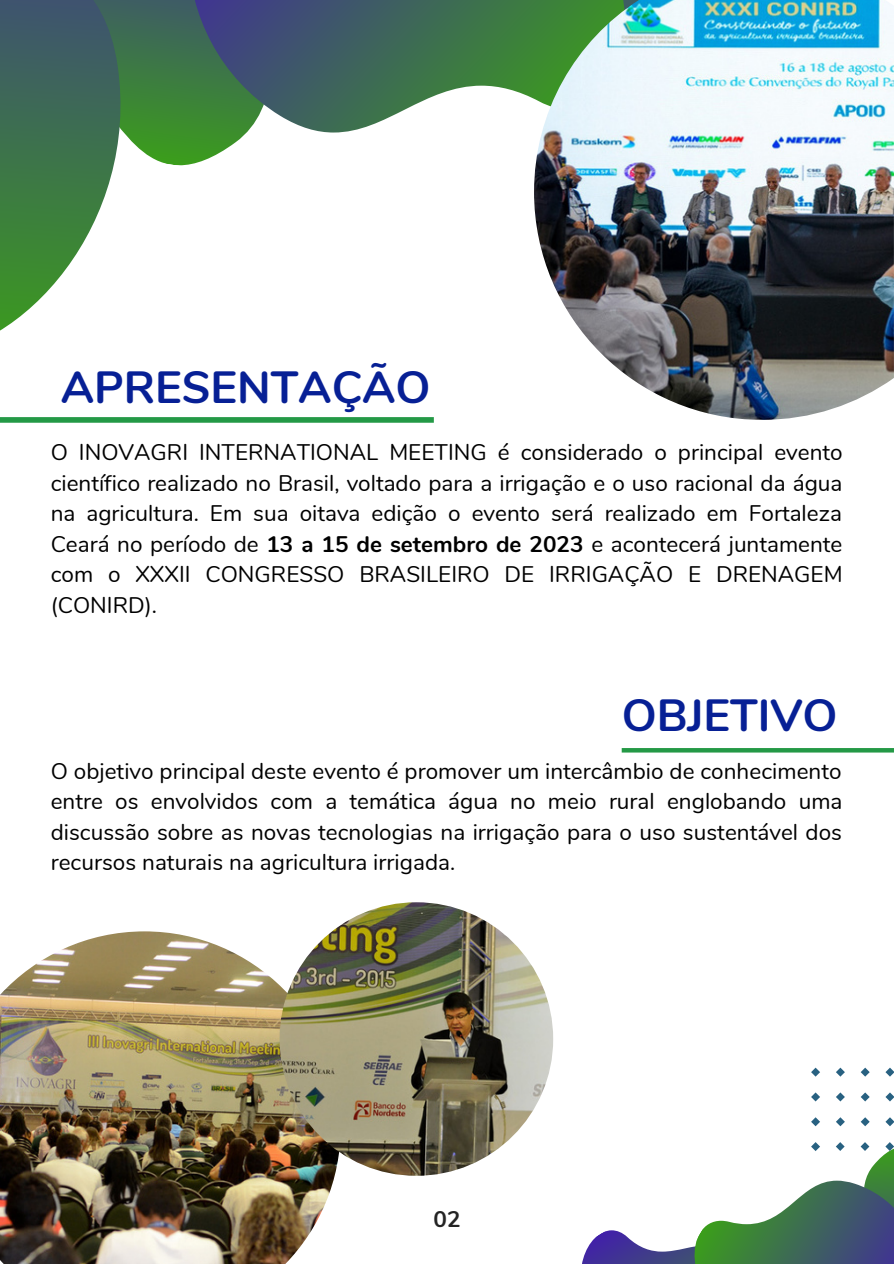
<style>
.page{position:relative;width:894px;height:1264px;background:#fff}
.page>*{position:absolute;margin:0;border:0;box-sizing:border-box;transform-origin:0 0}
.t1{font:700 45px "Nunito";color:#072095}
.t2{font:22.5px/30.5px "Nunito";color:#000;text-align:justify}
.t3{font:700 22.5px "Nunito";color:#242424}
.s1{font-weight:700}
</style>
<div class="page">
<svg style="left:141px;top:0;width:106px;height:165px"></svg>
<svg style="left:157px;top:0;width:377px;height:132px"></svg>
<svg style="left:0;top:0;width:141px;height:331px"></svg>
<img style="left:534px;top:0;width:359px;height:420px">
<svg style="left:811px;top:1092px;width:8px;height:9px"></svg>
<svg style="left:811px;top:1117px;width:8px;height:9px"></svg>
<svg style="left:811px;top:1067px;width:8px;height:9px"></svg>
<svg style="left:836px;top:1092px;width:8px;height:9px"></svg>
<svg style="left:836px;top:1117px;width:8px;height:9px"></svg>
<svg style="left:836px;top:1067px;width:8px;height:9px"></svg>
<svg style="left:860px;top:1092px;width:9px;height:9px"></svg>
<svg style="left:860px;top:1117px;width:9px;height:9px"></svg>
<svg style="left:860px;top:1067px;width:9px;height:9px"></svg>
<hr style="left:621px;top:748px;width:272px;height:4px;background:#249946">
<svg style="left:582px;top:1142px;width:311px;height:121px"></svg>
<svg style="left:885px;top:1092px;width:8px;height:9px"></svg>
<svg style="left:885px;top:1117px;width:8px;height:9px"></svg>
<svg style="left:885px;top:1067px;width:8px;height:9px"></svg>
<img style="left:0;top:931px;width:340px;height:332px">
<img style="left:279px;top:902px;width:274px;height:273px;border-radius:50%">
<div style="left:0;top:417px;width:433px;height:5px;background:#249946"></div>
<p class="t1" style="left:61px;top:357px;width:371px">APRESENTAÇÃO</p>
<p class="t2" style="left:51px;top:438px;width:793px">O INOVAGRI INTERNATIONAL MEETING é considerado o principal evento científico realizado no Brasil, voltado para a irrigação e o uso racional da água na agricultura. Em sua oitava edição o evento será realizado em Fortaleza Ceará no período de <span class="s1">13 a 15 de setembro de 2023</span> e acontecerá juntamente com o XXXII CONGRESSO BRASILEIRO DE IRRIGAÇÃO E DRENAGEM (CONIRD).</p>
<p class="t1" style="left:621px;top:685px;width:217px">OBJETIVO</p>
<p class="t2" style="left:51px;top:756px;width:793px">O objetivo principal deste evento é promover um intercâmbio de conhecimento entre os envolvidos com a temática água no meio rural englobando uma discussão sobre as novas tecnologias na irrigação para o uso sustentável dos recursos naturais na agricultura irrigada.</p>
<p class="t3" style="left:433px;top:1204px;width:29px">02</p>
</div>
